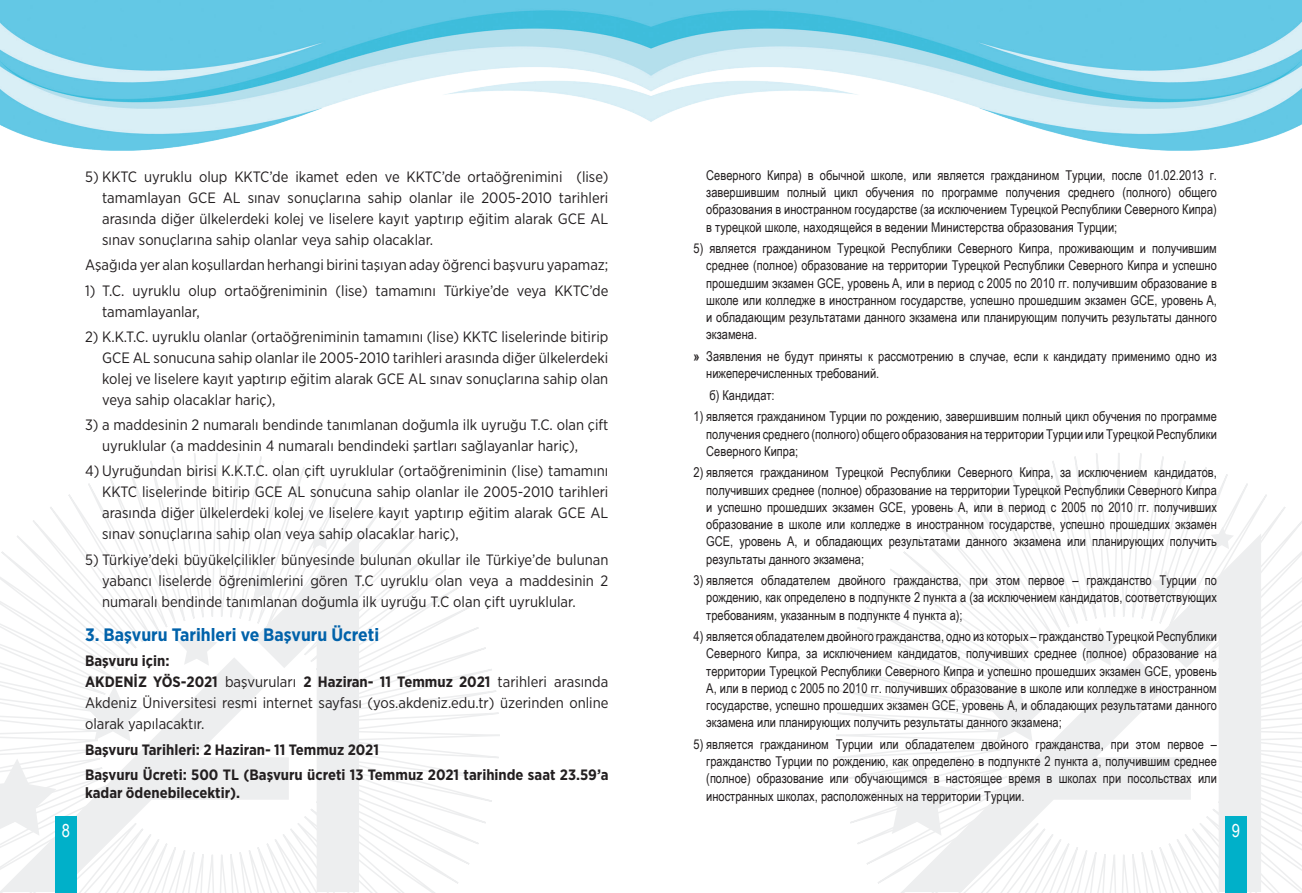
<style>
.page{position:relative;width:1302px;height:893px;background:#fff}
.page>*{position:absolute;margin:0;border:0;box-sizing:border-box;transform-origin:0 0}
.t1{font:700 18px "Gotham Narrow";color:#0162aa}
.t2{font:18px "Arial Narrow";color:#fff}
.t3{font:15px/21px "Gotham Narrow";color:#231f20;text-align:justify}
.t4{font:700 15px/25.2px "Gotham Narrow";color:#231f20}
.t5{font:13.5px/17.2px "Arial Narrow";color:#231f20;text-align:justify}
.s1{font-weight:700}
</style>
<div class="page">
<svg style="left:836px;top:453px;width:465px;height:440px"></svg>
<svg style="left:901px;top:657px;width:248px;height:235px"></svg>
<svg style="left:878px;top:758px;width:80px;height:78px"></svg>
<svg style="left:986px;top:686px;width:58px;height:55px"></svg>
<svg style="left:1079px;top:627px;width:40px;height:39px"></svg>
<svg style="left:1149px;top:527px;width:111px;height:365px"></svg>
<svg style="left:0;top:453px;width:500px;height:440px"></svg>
<svg style="left:0;top:657px;width:248px;height:235px"></svg>
<svg style="left:0;top:758px;width:56px;height:78px"></svg>
<svg style="left:85px;top:686px;width:58px;height:55px"></svg>
<svg style="left:177px;top:627px;width:40px;height:39px"></svg>
<svg style="left:248px;top:527px;width:111px;height:365px"></svg>
<div style="left:55px;top:816px;width:22px;height:77px;background:#00b0c9"></div>
<img style="left:0;top:0;width:1301px;height:151px">
<div style="left:1225px;top:816px;width:21px;height:77px;background:#00b0c9"></div>
<p class="t3" style="left:102px;top:166px;width:508px;text-indent:-17px">5) KKTC uyruklu olup KKTC’de ikamet eden ve KKTC’de ortaöğrenimini (lise) tamamlayan GCE AL sınav sonuçlarına sahip olanlar ile 2005-2010 tarihleri arasında diğer ülkelerdeki kolej ve liselere kayıt yaptırıp eğitim alarak GCE AL sınav sonuçlarına sahip olanlar veya sahip olacaklar.</p>
<p class="t3" style="left:85px;top:254px;width:525px">Aşağıda yer alan koşullardan herhangi birini taşıyan aday öğrenci başvuru yapamaz;</p>
<p class="t3" style="left:102px;top:279px;width:507px;text-indent:-17px">1) T.C. uyruklu olup ortaöğreniminin (lise) tamamını Türkiye’de veya KKTC’de tamamlayanlar,</p>
<p class="t3" style="left:102px;top:326px;width:507px;text-indent:-17px">2) K.K.T.C. uyruklu olanlar (ortaöğreniminin tamamını (lise) KKTC liselerinde bitirip GCE AL sonucuna sahip olanlar ile 2005-2010 tarihleri arasında diğer ülkelerdeki kolej ve liselere kayıt yaptırıp eğitim alarak GCE AL sınav sonuçlarına sahip olan veya sahip olacaklar hariç),</p>
<p class="t3" style="left:102px;top:414px;width:508px;text-indent:-17px">3) a maddesinin 2 numaralı bendinde tanımlanan doğumla ilk uyruğu T.C. olan çift uyruklular (a maddesinin 4 numaralı bendindeki şartları sağlayanlar hariç),</p>
<p class="t3" style="left:102px;top:460px;width:508px;text-indent:-17px">4) Uyruğundan birisi K.K.T.C. olan çift uyruklular (ortaöğreniminin (lise) tamamını KKTC liselerinde bitirip GCE AL sonucuna sahip olanlar ile 2005-2010 tarihleri arasında diğer ülkelerdeki kolej ve liselere kayıt yaptırıp eğitim alarak GCE AL sınav sonuçlarına sahip olan veya sahip olacaklar hariç),</p>
<p class="t3" style="left:102px;top:548px;width:508px;text-indent:-17px">5) Türkiye’deki büyükelçilikler bünyesinde bulunan okullar ile Türkiye’de bulunan yabancı liselerde öğrenimlerini gören T.C uyruklu olan veya a maddesinin 2 numaralı bendinde tanımlanan doğumla ilk uyruğu T.C olan çift uyruklular.</p>
<h1 class="t1" style="left:85px;top:623px;width:295px">3. Başvuru Tarihleri ve Başvuru Ücreti</h1>
<p class="t3" style="left:85px;top:650px;width:524px;text-align:left"><span class="s1">Başvuru için:<br>AKDENİZ YÖS-2021</span> başvuruları <span class="s1">2 Haziran- 11 Temmuz 2021</span> tarihleri arasında Akdeniz Üniversitesi resmi internet sayfası (yos.akdeniz.edu.tr) üzerinden online olarak yapılacaktır.</p>
<p class="t4" style="left:85px;top:736px;width:525px">Başvuru Tarihleri: 2 Haziran- 11 Temmuz 2021<br>Başvuru Ücreti: 500 TL (Başvuru ücreti 13 Temmuz 2021 tarihinde saat 23.59’a</p>
<p class="t4" style="left:85px;top:780px;width:157px">kadar ödenebilecektir).</p>
<p class="t5" style="left:706px;top:166px;width:512px">Северного Кипра) в обычной школе, или является гражданином Турции, после 01.02.2013 г. завершившим полный цикл обучения по программе получения среднего (полного) общего образования в иностранном государстве (за исключением Турецкой Республики Северного Кипра) в турецкой школе, находящейся в ведении Министерства образования Турции;</p>
<p class="t5" style="left:706px;top:239px;width:512px;text-indent:-13px">5) является гражданином Турецкой Республики Северного Кипра, проживающим и получившим среднее (полное) образование на территории Турецкой Республики Северного Кипра и успешно прошедшим экзамен GCE, уровень A, или в период с 2005 по 2010 гг. получившим образование в школе или колледже в иностранном государстве, успешно прошедшим экзамен GCE, уровень A, и обладающим результатами данного экзамена или планирующим получить результаты данного экзамена.</p>
<p class="t5" style="left:706px;top:347px;width:512px;text-indent:-13px"><span class="s1">»</span> Заявления не будут приняты к рассмотрению в случае, если к кандидату применимо одно из нижеперечисленных требований.</p>
<p class="t5" style="left:709px;top:386px;width:67px">б) Кандидат:</p>
<p class="t5" style="left:706px;top:407px;width:512px;text-indent:-13px">1) является гражданином Турции по рождению, завершившим полный цикл обучения по программе получения среднего (полного) общего образования на территории Турции или Турецкой Республики Северного Кипра;</p>
<p class="t5" style="left:706px;top:463px;width:512px;text-indent:-13px">2) является гражданином Турецкой Республики Северного Кипра, за исключением кандидатов, получивших среднее (полное) образование на территории Турецкой Республики Северного Кипра и успешно прошедших экзамен GCE, уровень А, или в период с 2005 по 2010 гг. получивших образование в школе или колледже в иностранном государстве, успешно прошедших экзамен GCE, уровень А, и обладающих результатами данного экзамена или планирующих получить результаты данного экзамена;</p>
<p class="t5" style="left:706px;top:571px;width:512px;text-indent:-13px">3) является обладателем двойного гражданства, при этом первое – гражданство Турции по рождению, как определено в подпункте 2 пункта a (за исключением кандидатов, соответствующих требованиям, указанным в подпункте 4 пункта a);</p>
<p class="t5" style="left:706px;top:627px;width:512px;text-indent:-13px">4) является обладателем двойного гражданства, одно из которых – гражданство Турецкой Республики Северного Кипра, за исключением кандидатов, получивших среднее (полное) образование на территории Турецкой Республики Северного Кипра и успешно прошедших экзамен GCE, уровень А, или в период с 2005 по 2010 гг. получивших образование в школе или колледже в иностранном государстве, успешно прошедших экзамен GCE, уровень А, и обладающих результатами данного экзамена или планирующих получить результаты данного экзамена;</p>
<p class="t5" style="left:706px;top:735px;width:512px;text-indent:-13px">5) является гражданином Турции или обладателем двойного гражданства, при этом первое – гражданство Турции по рождению, как определено в подпункте 2 пункта a, получившим среднее (полное) образование или обучающимся в настоящее время в школах при посольствах или иностранных школах, расположенных на территории Турции.</p>
<h1 class="t2" style="left:62px;top:818px;width:10px">8</h1>
<h1 class="t2" style="left:1231px;top:818px;width:10px">9</h1>
</div>
